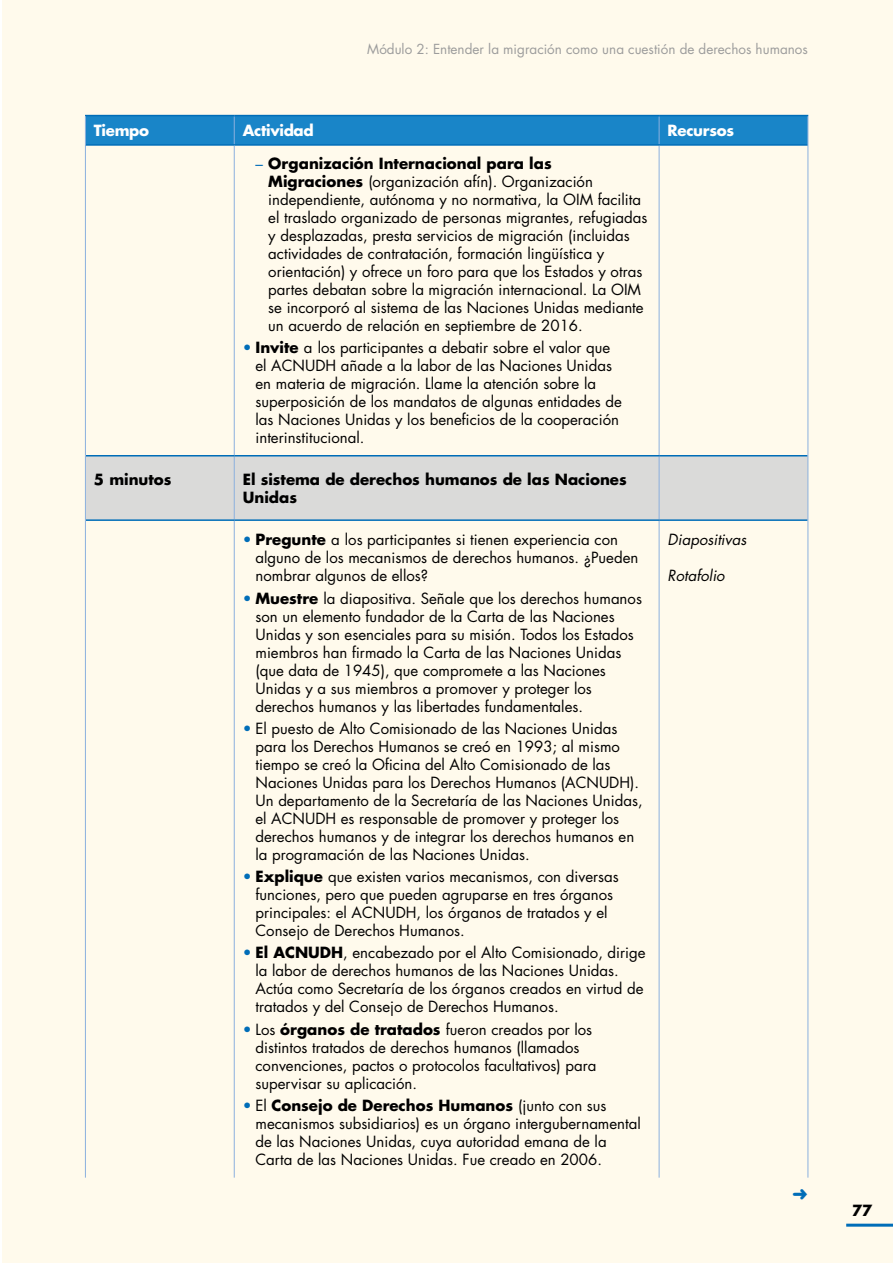
<style>
.page{position:relative;width:893px;height:1263px;background:#fff}
.page>*{position:absolute;margin:0;border:0;box-sizing:border-box;transform-origin:0 0}
.t1{font:15px/18px "Futura Std";color:#000}
.Table_Text{font:700 15px/18px "Futura Std";color:#000}
.Table_Title{font:700 15px "Futura Std";letter-spacing:-.02em;color:#fff}
.Table_Text-2{font:italic 15px "Futura Std";color:#000}
.t2{font:13.5px "Futura Std";color:#9c9c9c}
.s1{color:#006db8}
.s2{font-weight:700}
</style>
<div class="page">
<div style="left:2px;top:0;width:891px;height:1263px;background:#fffaec"></div>
<hr style="left:846px;top:1224px;width:47px;height:3px;background:#006db8">
<div style="left:86px;top:456px;width:721px;height:63px;background:#dadad9"></div>
<hr style="left:234px;top:146px;width:1px;height:309px;background:#8bb0de">
<hr style="left:659px;top:146px;width:1px;height:309px;background:#8bb0de">
<hr style="left:234px;top:456px;width:1px;height:63px;background:#8bb0de">
<hr style="left:659px;top:456px;width:1px;height:63px;background:#8bb0de">
<hr style="left:234px;top:521px;width:1px;height:656px;background:#8bb0de">
<hr style="left:659px;top:521px;width:1px;height:656px;background:#8bb0de">
<hr style="left:86px;top:455px;width:148px;height:1px;background:#006db8">
<hr style="left:234px;top:455px;width:425px;height:1px;background:#006db8">
<hr style="left:659px;top:455px;width:149px;height:1px;background:#006db8">
<hr style="left:86px;top:519px;width:148px;height:2px;background:#006db8">
<hr style="left:234px;top:519px;width:425px;height:2px;background:#006db8">
<hr style="left:659px;top:519px;width:149px;height:2px;background:#006db8">
<hr style="left:85px;top:145px;width:1px;height:311px;background:#8bb0de">
<hr style="left:807px;top:145px;width:1px;height:311px;background:#8bb0de">
<hr style="left:85px;top:520px;width:1px;height:657px;background:#8bb0de">
<hr style="left:807px;top:520px;width:1px;height:657px;background:#8bb0de">
<hr style="left:85px;top:115px;width:149px;height:1px;background:#006db8">
<hr style="left:234px;top:115px;width:425px;height:1px;background:#006db8">
<hr style="left:659px;top:115px;width:149px;height:1px;background:#006db8">
<hr style="left:86px;top:144px;width:148px;height:2px;background:#006db8">
<hr style="left:234px;top:144px;width:425px;height:2px;background:#006db8">
<hr style="left:659px;top:144px;width:149px;height:2px;background:#006db8">
<div style="left:85px;top:116px;width:723px;height:29px;background:#1985c8"></div>
<hr style="left:85px;top:456px;width:1px;height:64px;background:#8bb0de">
<hr style="left:807px;top:456px;width:1px;height:64px;background:#8bb0de">
<p class="t2" style="left:367px;top:40px;width:442px">Módulo 2: Entender la migración como una cuestión de derechos humanos</p>
<p class="Table_Title" style="left:94px;top:121px;width:57px">Tiempo</p>
<p class="Table_Title" style="left:243px;top:121px;width:73px">Actividad</p>
<p class="Table_Title" style="left:668px;top:121px;width:68px">Recursos</p>
<p class="t1" style="left:268px;top:154px;width:381px;text-indent:-13px"><span class="s1">–</span> <span class="s2">Organización Internacional para las Migraciones</span> (organización afín). Organización independiente, autónoma y no normativa, la OIM facilita el traslado organizado de personas migrantes, refugiadas y desplazadas, presta servicios de migración (incluidas actividades de contratación, formación lingüística y orientación) y ofrece un foro para que los Estados y otras partes debatan sobre la migración internacional. La OIM se incorporó al sistema de las Naciones Unidas mediante un acuerdo de relación en septiembre de 2016.</p>
<p class="t1" style="left:255px;top:339px;width:368px;text-indent:-13px"><span class="s1">•</span> <span class="s2">Invite</span> a los participantes a debatir sobre el valor que el ACNUDH añade a la labor de las Naciones Unidas en materia de migración. Llame la atención sobre la superposición de los mandatos de algunas entidades de las Naciones Unidas y los beneficios de la cooperación interinstitucional.</p>
<p class="Table_Text" style="left:94px;top:470px;width:79px">5 minutos</p>
<p class="Table_Text" style="left:243px;top:470px;width:385px">El sistema de derechos humanos de las Naciones<br>Unidas</p>
<p class="t1" style="left:255px;top:531px;width:384px;text-indent:-13px"><span class="s1">•</span> <span class="s2">Pregunte</span> a los participantes si tienen experiencia con alguno de los mecanismos de derechos humanos. ¿Pueden nombrar algunos de ellos?</p>
<p class="t1" style="left:255px;top:589px;width:388px;text-indent:-13px"><span class="s1">•</span> <span class="s2">Muestre</span> la diapositiva. Señale que los derechos humanos son un elemento fundador de la Carta de las Naciones Unidas y son esenciales para su misión. Todos los Estados miembros han firmado la Carta de las Naciones Unidas (que data de 1945), que compromete a las Naciones Unidas y a sus miembros a promover y proteger los derechos humanos y las libertades fundamentales.</p>
<p class="t1" style="left:255px;top:719px;width:389px;text-indent:-13px"><span class="s1">•</span> El puesto de Alto Comisionado de las Naciones Unidas para los Derechos Humanos se creó en 1993; al mismo tiempo se creó la Oficina del Alto Comisionado de las Naciones Unidas para los Derechos Humanos (ACNUDH).<br>Un departamento de la Secretaría de las Naciones Unidas, el ACNUDH es responsable de promover y proteger los derechos humanos y de integrar los derechos humanos en la programación de las Naciones Unidas.</p>
<p class="t1" style="left:255px;top:868px;width:365px;text-indent:-13px"><span class="s1">•</span> <span class="s2">Explique</span> que existen varios mecanismos, con diversas funciones, pero que pueden agruparse en tres órganos principales: el ACNUDH, los órganos de tratados y el Consejo de Derechos Humanos.</p>
<p class="t1" style="left:255px;top:944px;width:392px;text-indent:-13px"><span class="s1">•</span> <span class="s2">El ACNUDH</span>, encabezado por el Alto Comisionado, dirige la labor de derechos humanos de las Naciones Unidas.<br>Actúa como Secretaría de los órganos creados en virtud de tratados y del Consejo de Derechos Humanos.</p>
<p class="t1" style="left:255px;top:1020px;width:342px;text-indent:-13px"><span class="s1">•</span> Los <span class="s2">órganos de tratados</span> fueron creados por los distintos tratados de derechos humanos (llamados convenciones, pactos o protocolos facultativos) para supervisar su aplicación.</p>
<p class="t1" style="left:255px;top:1096px;width:387px;text-indent:-13px"><span class="s1">•</span> El <span class="s2">Consejo de Derechos Humanos</span> (junto con sus mecanismos subsidiarios) es un órgano intergubernamental de las Naciones Unidas, cuya autoridad emana de la Carta de las Naciones Unidas. Fue creado en 2006.</p>
<p class="Table_Text-2" style="left:668px;top:530px;width:80px">Diapositivas</p>
<p class="Table_Text-2" style="left:668px;top:566px;width:59px">Rotafolio</p>
<p class="Table_Text" style="left:852px;top:1201px;width:22px">77</p>
</div>
